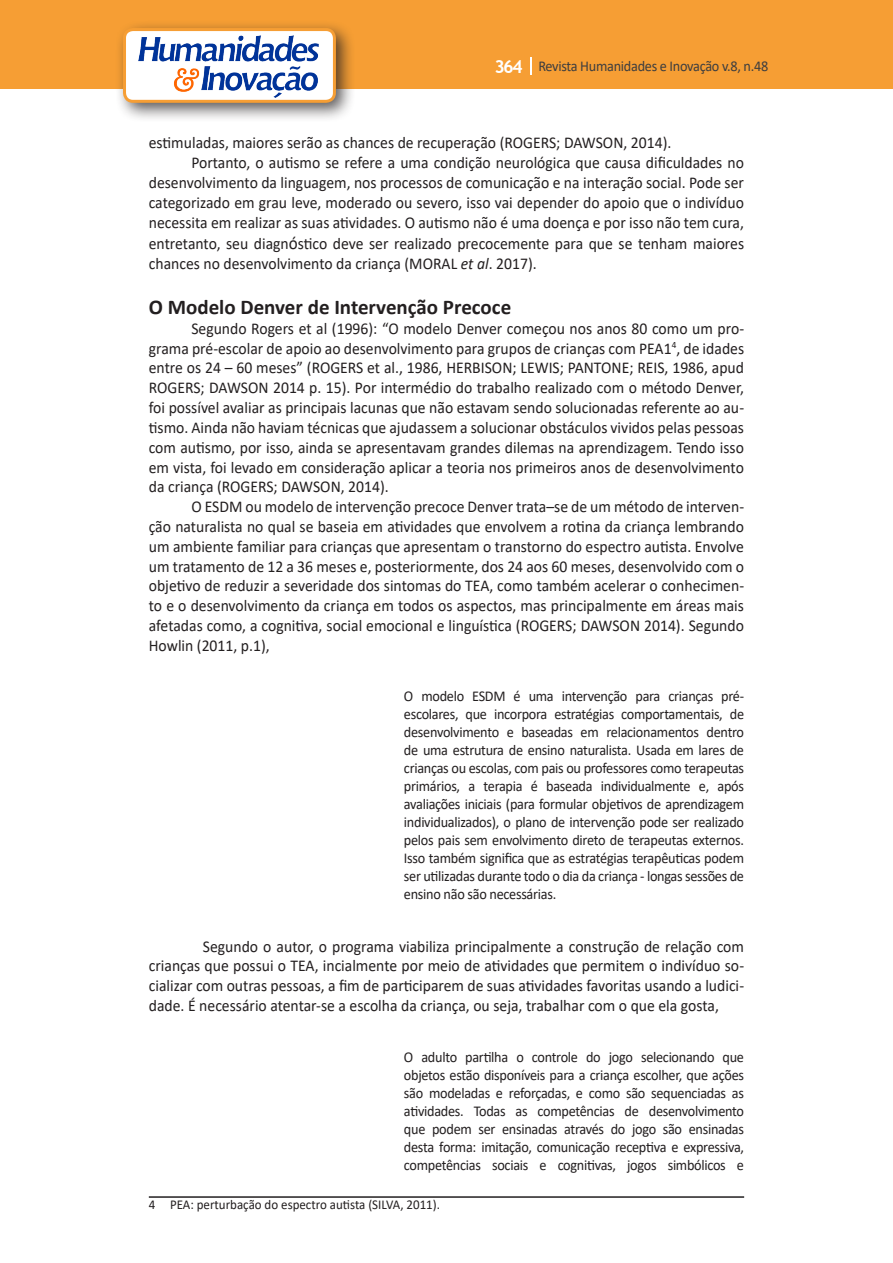
<style>
.page{position:relative;width:893px;height:1263px;background:#fff}
.page>*{position:absolute;margin:0;border:0;box-sizing:border-box;transform-origin:0 0}
.Titulo_2{font:700 21px "Calibri";color:#231f20}
.Texto{font:16.5px/19.8px "Calibri";color:#231f20;text-align:justify;scale:.95 1}
.citacao{font:15px/18px "Calibri";letter-spacing:-.02em;color:#231f20;text-align:justify;scale:.95 1}
.t1{font:15px "Calibri";letter-spacing:-.02em;color:#3e3e3f;scale:.95 1}
.Rodapé{font:13.5px "Calibri";color:#231f20;scale:.96 1}
.s1{font-family:"Trebuchet MS";font-weight:700;font-size:18px;color:#fff}
.s2{font-size:18px}
.s3{font-style:italic}
</style>
<div class="page">
<div style="left:0;top:0;width:893px;height:88px;background:#f69e34"></div>
<svg style="left:530px;top:57px;width:2px;height:18px"></svg>
<div style="left:115px;top:20px;width:241px;height:103px;background:#231f20;opacity:.75"></div>
<div style="left:125px;top:30px;width:209px;height:71px;background:#fff;border-radius:9px"></div>
<img style="left:138px;top:35px;width:181px;height:62px">
<div style="left:123px;top:28px;width:213px;height:75px;border:3px solid #f69e34;border-radius:9px"></div>
<hr style="left:149px;top:1196px;width:595px;height:2px;background:#231f20">
<p class="t1" style="left:495px;top:56px;width:290px"><span class="s1">364</span> Revista Humanidades e Inovação v.8, n.48</p>
<p class="Texto" style="left:149px;top:133px;width:552px">estimuladas, maiores serão as chances de recuperação (ROGERS; DAWSON, 2014).</p>
<p class="Texto" style="left:149px;top:152px;width:628px;text-indent:43px">Portanto, o autismo se refere a uma condição neurológica que causa dificuldades no desenvolvimento da linguagem, nos processos de comunicação e na interação social. Pode ser categorizado em grau leve, moderado ou severo, isso vai depender do apoio que o indivíduo necessita em realizar as suas atividades. O autismo não é uma doença e por isso não tem cura,</p>
<p class="Texto" style="left:149px;top:233px;width:628px">entretanto, seu diagn<span class="s2">ó</span>stico deve ser realizado precocemente para que se tenham maiores chances no desenvolvimento da criança (MORAL <span class="s3">et al</span>. 2017).</p>
<p class="Titulo_2" style="left:149px;top:292px;width:364px">O Modelo Denver de Intervenção Precoce</p>
<p class="Texto" style="left:149px;top:318px;width:628px;text-indent:43px">Segundo Rogers et al (1996): “O modelo Denver começou nos anos 80 como um pro&shy;grama pré-escolar de apoio ao desenvolvimento para grupos de crianças com PEA1<sup>4</sup>, de idades entre os 24 – 60 meses” (ROGERS et al., 1986, HERBISON; LEWIS; PANTONE; REIS, 1986, apud ROGERS; DAWSON 2014 p. 15). Por intermédio do trabalho realizado com o método Denver, foi possível avaliar as principais lacunas que não estavam sendo solucionadas referente ao au&shy;tismo. Ainda não haviam técnicas que ajudassem a solucionar obstáculos vividos pelas pessoas com autismo, por isso, ainda se apresentavam grandes dilemas na aprendizagem. Tendo isso em vista, foi levado em consideração aplicar a teoria nos primeiros anos de desenvolvimento da criança (ROGERS; DAWSON, 2014).</p>
<p class="Texto" style="left:149px;top:496px;width:628px;text-indent:43px">O ESDM ou modelo de intervenção precoce Denver trata–se de um método de interven&shy;ção naturalista no qual se baseia em atividades que envolvem a rotina da criança lembrando um ambiente familiar para crianças que apresentam o transtorno do espectro autista. Envolve um tratamento de 12 a 36 meses e, posteriormente, dos 24 aos 60 meses, desenvolvido com o objetivo de reduzir a severidade dos sintomas do TEA, como também acelerar o conhecimen&shy;to e o desenvolvimento da criança em todos os aspectos, mas principalmente em áreas mais afetadas como, a cognitiva, social emocional e linguística (ROGERS; DAWSON 2014). Segundo Howlin (2011, p.1),</p>
<p class="citacao" style="left:404px;top:687px;width:360px">O modelo ESDM é uma intervenção para crianças pré&shy;escolares, que incorpora estratégias comportamentais, de desenvolvimento e baseadas em relacionamentos dentro de uma estrutura de ensino naturalista. Usada em lares de crianças ou escolas, com pais ou professores como terapeutas primários, a terapia é baseada individualmente e, após avaliações iniciais (para formular objetivos de aprendizagem individualizados), o plano de intervenção pode ser realizado pelos pais sem envolvimento direto de terapeutas externos.<br>Isso também significa que as estratégias terapêuticas podem ser utilizadas durante todo o dia da criança - longas sessões de ensino não são necessárias.</p>
<p class="Texto" style="left:149px;top:936px;width:628px;text-indent:54px">Segundo o autor, o programa viabiliza principalmente a construção de relação com crianças que possui o TEA, incialmente por meio de atividades que permitem o indivíduo so&shy;cializar com outras pessoas, a fim de participarem de suas atividades favoritas usando a ludici&shy;dade. É necessário atentar-se a escolha da criança, ou seja, trabalhar com o que ela gosta,</p>
<p class="citacao" style="left:404px;top:1047px;width:360px">O adulto partilha o controle do jogo selecionando que objetos estão disponíveis para a criança escolher, que ações são modeladas e reforçadas, e como são sequenciadas as atividades. Todas as competências de desenvolvimento que podem ser ensinadas através do jogo são ensinadas desta forma: imitação, comunicação receptiva e expressiva, competências sociais e cognitivas, jogos simbólicos e</p>
<p class="Rodapé" style="left:149px;top:1195px;width:305px">4 PEA: perturbação do espectro autista (SILVA, 2011).</p>
</div>
